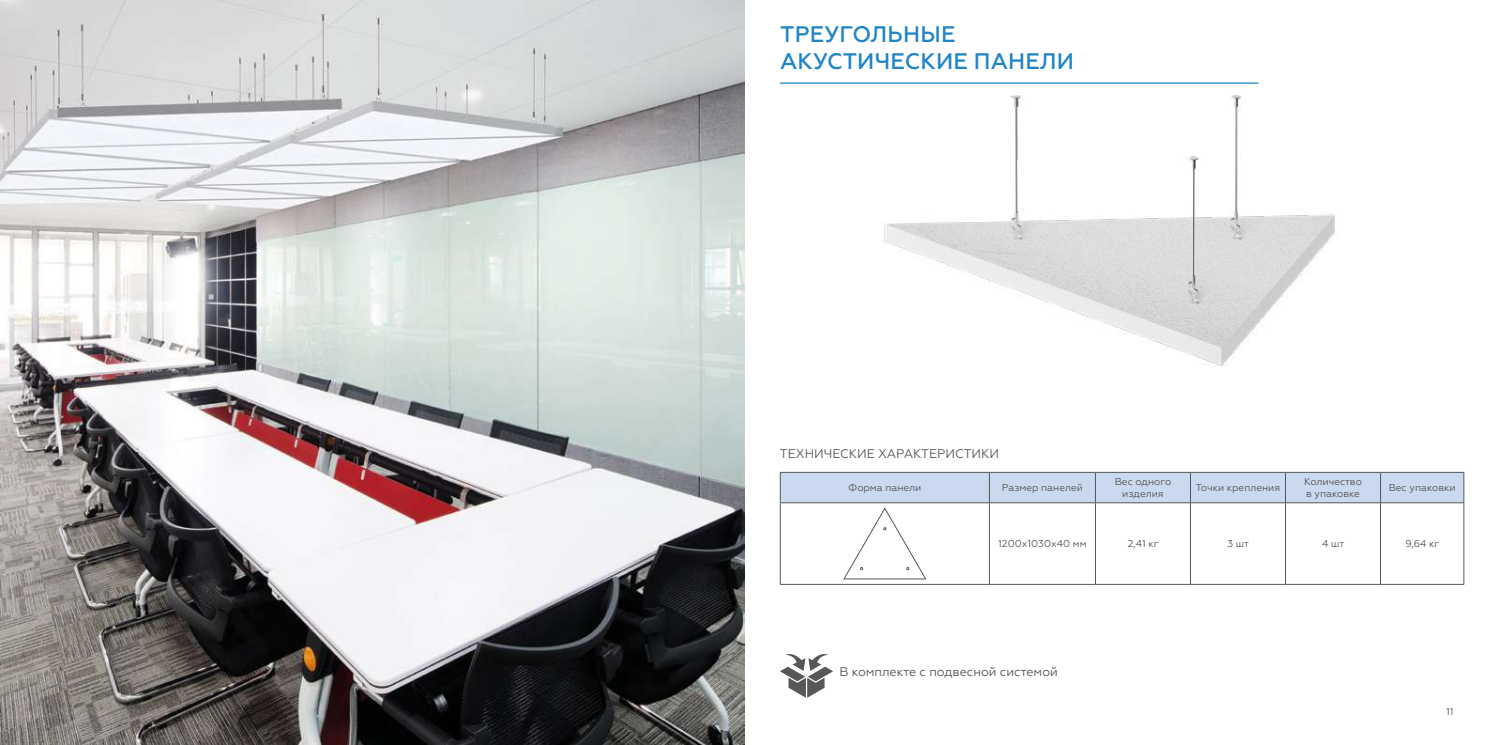
<style>
.page{position:relative;width:1489px;height:745px;background:#fff}
.page>*{position:absolute;margin:0;border:0;box-sizing:border-box;transform-origin:0 0}
.t1{font:500 22.5px/27px "Geometria";letter-spacing:.01em;color:#2084c7}
.t2{font:12.5px "Geometria";color:#575756}
.t3{font:10px/12px "Geometria";color:#575756;text-align:center}
</style>
<div class="page">
<img style="left:0;top:0;width:744px;height:744px">
<img style="left:882px;top:96px;width:457px;height:270px">
<hr style="left:780px;top:82px;width:478px;height:2px;background:#2084c7">
<hr style="left:780px;top:471px;width:209px;height:1px;background:#575756">
<hr style="left:989px;top:471px;width:106px;height:1px;background:#575756">
<hr style="left:1095px;top:471px;width:95px;height:1px;background:#575756">
<hr style="left:1190px;top:471px;width:95px;height:1px;background:#575756">
<hr style="left:1285px;top:471px;width:95px;height:1px;background:#575756">
<hr style="left:1380px;top:471px;width:83px;height:1px;background:#575756">
<hr style="left:1463px;top:472px;width:1px;height:30px;background:#575756">
<hr style="left:780px;top:503px;width:1px;height:80px;background:#575756">
<hr style="left:989px;top:503px;width:1px;height:80px;background:#575756">
<hr style="left:1095px;top:503px;width:1px;height:80px;background:#575756">
<hr style="left:1190px;top:503px;width:1px;height:80px;background:#575756">
<hr style="left:1284px;top:503px;width:1px;height:80px;background:#575756">
<hr style="left:1379px;top:503px;width:1px;height:80px;background:#575756">
<hr style="left:1463px;top:503px;width:1px;height:80px;background:#575756">
<hr style="left:780px;top:583px;width:209px;height:1px;background:#575756">
<hr style="left:989px;top:583px;width:106px;height:1px;background:#575756">
<hr style="left:1095px;top:583px;width:95px;height:1px;background:#575756">
<hr style="left:1190px;top:583px;width:95px;height:1px;background:#575756">
<hr style="left:1285px;top:583px;width:95px;height:1px;background:#575756">
<hr style="left:1380px;top:583px;width:83px;height:1px;background:#575756">
<svg style="left:780px;top:472px;width:683px;height:107px"></svg>
<svg style="left:780px;top:654px;width:53px;height:43px"></svg>
<h1 class="t1" style="left:780px;top:21px;width:295px">ТРЕУГОЛЬНЫЕ<br>АКУСТИЧЕСКИЕ ПАНЕЛИ</h1>
<p class="t2" style="left:780px;top:446px;width:221px">ТЕХНИЧЕСКИЕ ХАРАКТЕРИСТИКИ</p>
<p class="t3" style="left:848px;top:481px;width:75px">Форма панели</p>
<p class="t3" style="left:1001px;top:481px;width:82px">Размер панелей</p>
<p class="t3" style="left:1114px;top:475px;width:58px">Вес одного изделия</p>
<p class="t3" style="left:1195px;top:481px;width:86px">Точки крепления</p>
<p class="t3" style="left:1303px;top:475px;width:59px;text-align:left">Количество в упаковке</p>
<p class="t3" style="left:1388px;top:481px;width:69px">Вес упаковки</p>
<p class="t3" style="left:998px;top:537px;width:90px">1200х1030х40 мм</p>
<p class="t3" style="left:1127px;top:537px;width:33px">2,41 кг</p>
<p class="t3" style="left:1227px;top:537px;width:23px">3 шт</p>
<p class="t3" style="left:1321px;top:537px;width:23px">4 шт</p>
<p class="t3" style="left:1405px;top:537px;width:35px">9,64 кг</p>
<p class="t2" style="left:839px;top:663px;width:220px">В комплекте с подвесной системой</p>
<p class="t3" style="left:1445px;top:705px;width:9px">11</p>
</div>
